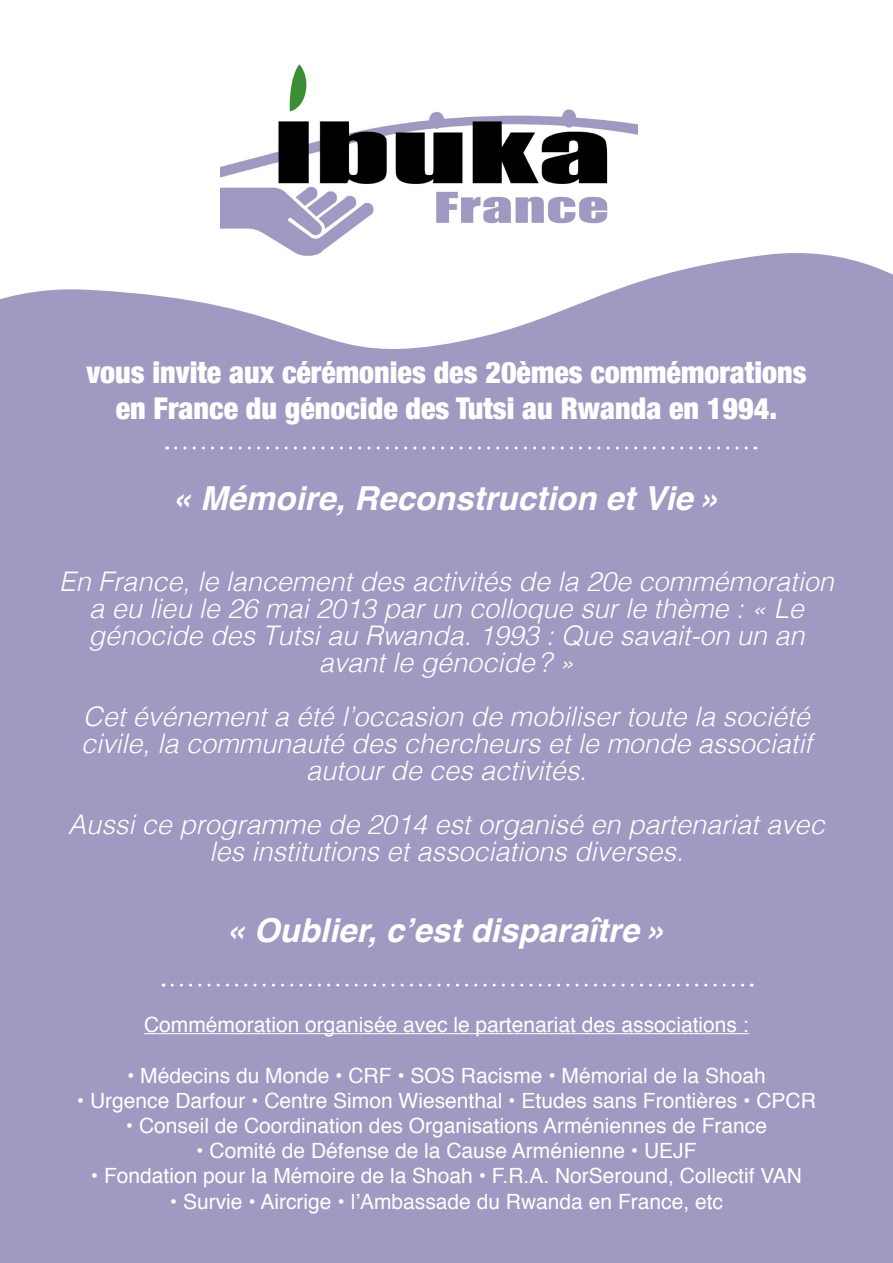
<style>
.page{position:relative;width:893px;height:1263px;background:#fff}
.page>*{position:absolute;margin:0;border:0;box-sizing:border-box;transform-origin:0 0}
.t1{font:italic 700 33px "Helvetica";color:#fff}
.t2{font:900 condensed 30px "Helvetica Neue";color:#fff}
.t3{font:italic 300 27px/27px "Helvetica";color:#fff;text-align:center}
.t4{font:21px "Helvetica";color:#fff}
</style>
<div class="page">
<img style="left:221px;top:64px;width:417px;height:170px">
<div style="left:0;top:234px;width:893px;height:1029px;background:#a099c2"></div>
<hr style="left:144px;top:1033px;width:605px;height:1px;background:#fff">
<svg style="left:176px;top:446px;width:580px;height:3px;background:#b5afcf"></svg>
<svg style="left:172px;top:983px;width:580px;height:3px;background:#b4aecf"></svg>
<p class="t2" style="left:86px;top:348px;width:722px">vous invite aux cérémonies des 20èmes commémorations</p>
<p class="t2" style="left:116px;top:384px;width:663px">en France du génocide des Tutsi au Rwanda en 1994.</p>
<p class="t1" style="left:173px;top:471px;width:549px">« Mémoire, Reconstruction et Vie »</p>
<p class="t3" style="left:59px;top:566px;width:776px">En France, le lancement des activités de la 20e commémoration a eu lieu le 26 mai 2013 par un colloque sur le thème : « Le génocide des Tutsi au Rwanda. 1993 : Que savait-on un an avant le génocide? »</p>
<p class="t3" style="left:81px;top:701px;width:732px">Cet événement a été l’occasion de mobiliser toute la société civile, la communauté des chercheurs et le monde associatif autour de ces activités.</p>
<p class="t3" style="left:68px;top:809px;width:758px">Aussi ce programme de 2014 est organisé en partenariat avec les institutions et associations diverses.</p>
<p class="t1" style="left:226px;top:903px;width:442px">« Oublier, c’est disparaître »</p>
<p class="t4" style="left:144px;top:1008px;width:606px">Commémoration organisée avec le partenariat des associations :</p>
<p class="t4" style="left:127px;top:1059px;width:640px">• Médecins du Monde • CRF • SOS Racisme • Mémorial de la Shoah</p>
<p class="t4" style="left:77px;top:1084px;width:740px">• Urgence Darfour • Centre Simon Wiesenthal • Etudes sans Frontières • CPCR</p>
<p class="t4" style="left:126px;top:1109px;width:643px">• Conseil de Coordination des Organisations Arméniennes de France</p>
<p class="t4" style="left:196px;top:1134px;width:502px">• Comité de Défense de la Cause Arménienne • UEJF</p>
<p class="t4" style="left:91px;top:1160px;width:713px">• Fondation pour la Mémoire de la Shoah • F.R.A. NorSeround, Collectif VAN</p>
<p class="t4" style="left:170px;top:1185px;width:555px">• Survie • Aircrige • l’Ambassade du Rwanda en France, etc</p>
</div>
